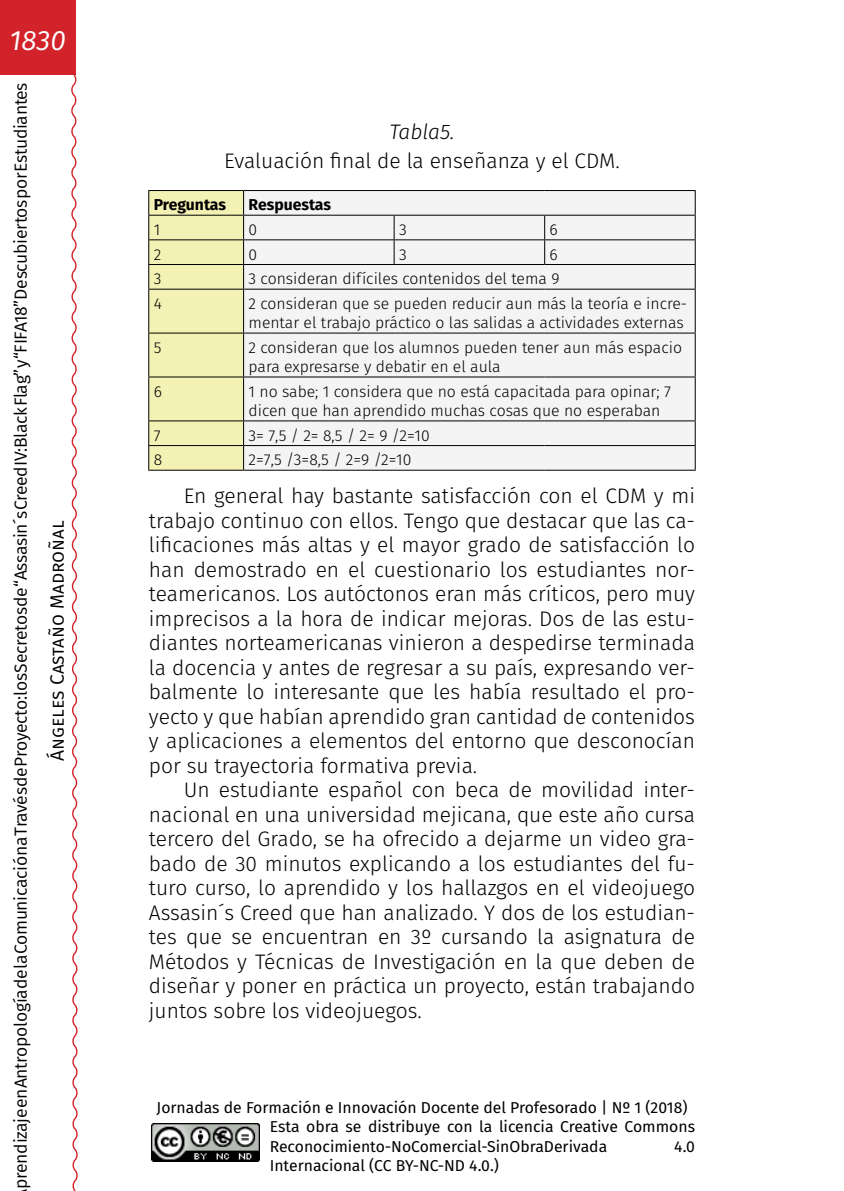
<style>
.page{position:relative;width:844px;height:1191px;background:#fff}
.page>*{position:absolute;margin:0;border:0;box-sizing:border-box;transform-origin:0 0}
.t1{font:italic 28px "Fira Sans";color:#fff}
._00_texto_normal{font:300 21px/24.5px "Fira Sans";color:#000;text-align:justify}
._75_Titulo_de_tabla{font:300 21px "Fira Sans";color:#000}
._75_Titulo_de_tabla-2{font:italic 300 21px "Fira Sans";color:#000}
.t2{font:19.25px "Fira Sans";color:#000}
.t3{font:17.5px "Fira Sans";letter-spacing:-.015em;color:#000}
._70_tabla_izquierda{font:300 15.75px/19.2px "Fira Sans";color:#000}
.t4{font:15.75px/19.2px "Fira Sans";color:#000}
._70_tabla_izquierda-2{font:700 15.75px "Fira Sans";color:#000}
</style>
<div class="page">
<div style="left:0;top:0;width:75px;height:74px;background:#d2232a"></div>
<svg style="left:69px;top:72px;width:9px;height:1119px"></svg>
<img style="left:151px;top:1123px;width:109px;height:38px">
<div style="left:244px;top:191px;width:450px;height:279px;background:#f4f4f4"></div>
<hr style="left:243px;top:190px;width:151px;height:1px;background:#000">
<hr style="left:394px;top:190px;width:150px;height:1px;background:#000">
<hr style="left:544px;top:190px;width:151px;height:1px;background:#000">
<hr style="left:243px;top:215px;width:151px;height:1px;background:#000">
<hr style="left:394px;top:215px;width:150px;height:1px;background:#000">
<hr style="left:544px;top:215px;width:151px;height:1px;background:#000">
<hr style="left:243px;top:239px;width:151px;height:1px;background:#000">
<hr style="left:394px;top:239px;width:150px;height:1px;background:#000">
<svg style="left:393px;top:216px;width:1px;height:48px"></svg>
<hr style="left:544px;top:239px;width:151px;height:1px;background:#000">
<svg style="left:544px;top:216px;width:1px;height:48px"></svg>
<hr style="left:243px;top:264px;width:151px;height:1px;background:#000">
<hr style="left:394px;top:264px;width:150px;height:1px;background:#000">
<hr style="left:544px;top:264px;width:151px;height:1px;background:#000">
<svg style="left:694px;top:191px;width:1px;height:98px"></svg>
<hr style="left:243px;top:289px;width:151px;height:1px;background:#000">
<hr style="left:394px;top:289px;width:150px;height:1px;background:#000">
<hr style="left:544px;top:289px;width:151px;height:1px;background:#000">
<hr style="left:694px;top:289px;width:1px;height:44px;background:#000">
<hr style="left:243px;top:333px;width:151px;height:1px;background:#000">
<hr style="left:394px;top:333px;width:150px;height:1px;background:#000">
<hr style="left:544px;top:333px;width:151px;height:1px;background:#000">
<hr style="left:694px;top:333px;width:1px;height:43px;background:#000">
<hr style="left:243px;top:376px;width:151px;height:1px;background:#000">
<hr style="left:394px;top:376px;width:150px;height:1px;background:#000">
<hr style="left:544px;top:376px;width:151px;height:1px;background:#000">
<hr style="left:694px;top:377px;width:1px;height:43px;background:#000">
<hr style="left:243px;top:420px;width:151px;height:1px;background:#000">
<hr style="left:394px;top:420px;width:150px;height:1px;background:#000">
<hr style="left:544px;top:420px;width:151px;height:1px;background:#000">
<hr style="left:243px;top:445px;width:151px;height:1px;background:#000">
<svg style="left:148px;top:190px;width:96px;height:280px;background:#e0dea6"></svg>
<hr style="left:394px;top:445px;width:150px;height:1px;background:#000">
<hr style="left:544px;top:445px;width:151px;height:1px;background:#000">
<svg style="left:694px;top:421px;width:1px;height:49px"></svg>
<hr style="left:148px;top:470px;width:95px;height:1px;background:#000">
<hr style="left:243px;top:470px;width:151px;height:1px;background:#000">
<hr style="left:394px;top:470px;width:150px;height:1px;background:#000">
<hr style="left:544px;top:470px;width:151px;height:1px;background:#000">
<h1 class="t1" style="left:10px;top:20px;width:58px">1830</h1>
<p class="t3" style="left:8px;top:1188px;width:1108px;rotate:-90deg">prendizaje en Antropología de la Comunicación a Través de Proyecto: los Secretos de “Assasin´s Creed IV:Black Flag” y “FIFA18” Descubiertos por Estudiantes</p>
<p class="t2" style="left:43px;top:761px;width:242px;rotate:-90deg">Ángeles Castaño Madroñal</p>
<p class="_75_Titulo_de_tabla-2" style="left:389px;top:117px;width:67px">Tabla5.</p>
<p class="_75_Titulo_de_tabla" style="left:224px;top:146px;width:397px">Evaluación final de la enseñanza y el CDM.</p>
<p class="_70_tabla_izquierda-2" style="left:154px;top:191px;width:74px">Preguntas</p>
<p class="_70_tabla_izquierda-2" style="left:248px;top:191px;width:84px">Respuestas</p>
<p class="_70_tabla_izquierda" style="left:154px;top:220px;width:8px">1</p>
<p class="_70_tabla_izquierda" style="left:248px;top:220px;width:10px">0</p>
<p class="_70_tabla_izquierda" style="left:399px;top:220px;width:9px">3</p>
<p class="_70_tabla_izquierda" style="left:549px;top:220px;width:10px">6</p>
<p class="_70_tabla_izquierda" style="left:154px;top:244px;width:9px">2</p>
<p class="_70_tabla_izquierda" style="left:248px;top:244px;width:10px">0</p>
<p class="_70_tabla_izquierda" style="left:399px;top:244px;width:9px">3</p>
<p class="_70_tabla_izquierda" style="left:549px;top:244px;width:10px">6</p>
<p class="_70_tabla_izquierda" style="left:154px;top:269px;width:9px">3</p>
<p class="_70_tabla_izquierda" style="left:248px;top:269px;width:312px">3 consideran difíciles contenidos del tema 9</p>
<p class="_70_tabla_izquierda" style="left:154px;top:294px;width:10px">4</p>
<p class="_70_tabla_izquierda" style="left:248px;top:294px;width:440px">2 consideran que se pueden reducir aun más la teoría e incre&shy;mentar el trabajo práctico o las salidas a actividades externas</p>
<p class="_70_tabla_izquierda" style="left:154px;top:337px;width:9px">5</p>
<p class="_70_tabla_izquierda" style="left:248px;top:337px;width:435px">2 consideran que los alumnos pueden tener aun más espacio para expresarse y debatir en el aula</p>
<p class="_70_tabla_izquierda" style="left:154px;top:381px;width:10px">6</p>
<p class="_70_tabla_izquierda" style="left:248px;top:381px;width:424px">1 no sabe; 1 considera que no está capacitada para opinar; 7 dicen que han aprendido muchas cosas que no esperaban</p>
<p class="_70_tabla_izquierda" style="left:154px;top:425px;width:8px">7</p>
<p class="_70_tabla_izquierda" style="left:248px;top:425px;width:182px">3= 7,5 / 2= 8,5 / 2= 9 /2=10</p>
<p class="_70_tabla_izquierda" style="left:154px;top:450px;width:10px">8</p>
<p class="_70_tabla_izquierda" style="left:248px;top:450px;width:164px">2=7,5 /3=8,5 / 2=9 /2=10</p>
<p class="_00_texto_normal" style="left:149px;top:483px;width:547px;text-indent:35px">En general hay bastante satisfacción con el CDM y mi trabajo continuo con ellos. Tengo que destacar que las ca&shy;lificaciones más altas y el mayor grado de satisfacción lo han demostrado en el cuestionario los estudiantes nor&shy;teamericanos. Los autóctonos eran más críticos, pero muy imprecisos a la hora de indicar mejoras. Dos de las estu&shy;diantes norteamericanas vinieron a despedirse terminada la docencia y antes de regresar a su país, expresando ver&shy;balmente lo interesante que les había resultado el pro&shy;yecto y que habían aprendido gran cantidad de contenidos y aplicaciones a elementos del entorno que desconocían por su trayectoria formativa previa.</p>
<p class="_00_texto_normal" style="left:149px;top:777px;width:547px;text-indent:35px">Un estudiante español con beca de movilidad inter&shy;nacional en una universidad mejicana, que este año cursa tercero del Grado, se ha ofrecido a dejarme un video gra&shy;bado de 30 minutos explicando a los estudiantes del fu&shy;turo curso, lo aprendido y los hallazgos en el videojuego Assasin´s Creed que han analizado. Y dos de los estudian&shy;tes que se encuentran en 3º cursando la asignatura de Métodos y Técnicas de Investigación en la que deben de diseñar y poner en práctica un proyecto, están trabajando juntos sobre los videojuegos.</p>
<p class="t4" style="left:270px;top:1097px;width:426px;text-indent:-113px">Jornadas de Formación e Innovación Docente del Profesorado | Nº 1 (2018)<br>Esta obra se distribuye con la licencia Creative Commons<br>Reconocimiento-NoComercial-SinObraDerivada</p>
<p class="t4" style="left:674px;top:1136px;width:22px">4.0</p>
<p class="t4" style="left:270px;top:1155px;width:231px">Internacional (CC BY-NC-ND 4.0.)</p>
</div>
